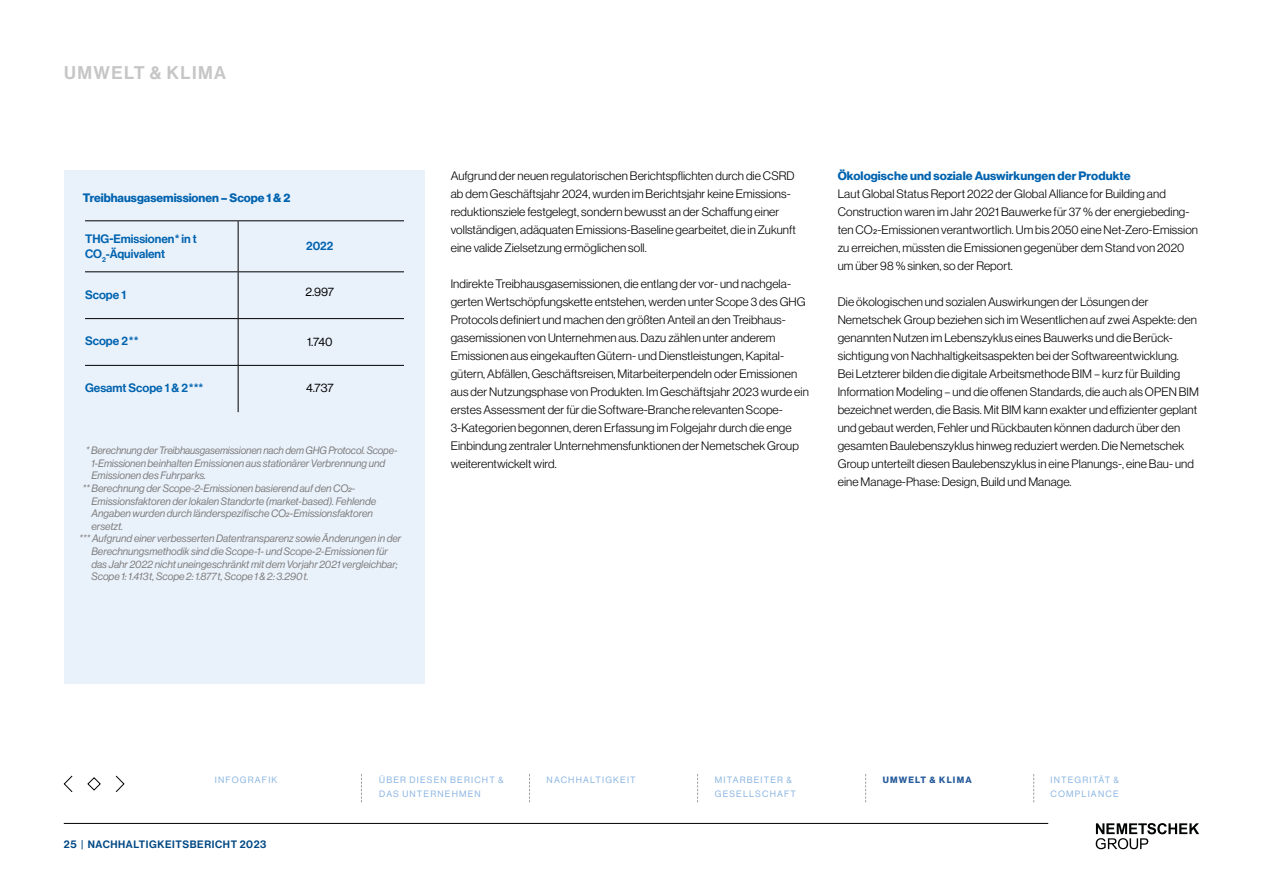
<style>
.page{position:relative;width:1263px;height:893px;background:#fff}
.page>*{position:absolute;margin:0;border:0;box-sizing:border-box;transform-origin:0 0}
.t1{font:18px "Neue Haas Display Mediu";letter-spacing:.08em;color:#c6c6c6}
.t2{font:300 12px/18px "Neue Haas Display";letter-spacing:.005em;color:#000}
.t3{font:700 12px "Neue Haas Display";letter-spacing:.005em;color:#0063af}
.t4{font:12px/15px "Neue Haas Display Mediu";color:#0063af}
.t5{font:12px "Neue Haas Display";letter-spacing:-.01em;color:#000}
.t6{font:italic 10.5px "Neue Haas Display";color:#7c7b7b}
.t7{font:10.5px "Neue Haas Display Mediu";letter-spacing:.055em;color:#004884}
.t8{font:9px/13.5px "Neue Haas Display";letter-spacing:.13em;color:#8ab5e1}
.t9{font:700 9px "Neue Haas Display";letter-spacing:.13em;color:#275b9b}
</style>
<div class="page">
<hr style="left:64px;top:823px;width:984px;height:1px;background:#000">
<svg style="left:1096px;top:823px;width:103px;height:26px"></svg>
<svg style="left:87px;top:777px;width:14px;height:14px"></svg>
<svg style="left:63px;top:775px;width:10px;height:17px"></svg>
<svg style="left:115px;top:775px;width:10px;height:17px"></svg>
<div style="left:64px;top:170px;width:361px;height:514px;background:#e9f1fa"></div>
<hr style="left:85px;top:220px;width:153px;height:1px;background:#000">
<hr style="left:238px;top:220px;width:166px;height:1px;background:#000">
<hr style="left:238px;top:221px;width:1px;height:50px;background:#000">
<hr style="left:85px;top:271px;width:153px;height:1px;background:#000">
<hr style="left:238px;top:271px;width:166px;height:1px;background:#000">
<hr style="left:238px;top:272px;width:1px;height:46px;background:#000">
<hr style="left:238px;top:319px;width:1px;height:46px;background:#000">
<hr style="left:238px;top:366px;width:1px;height:46px;background:#000">
<hr style="left:85px;top:318px;width:153px;height:1px;background:#000">
<hr style="left:238px;top:318px;width:166px;height:1px;background:#000">
<hr style="left:85px;top:365px;width:153px;height:1px;background:#000">
<hr style="left:238px;top:365px;width:166px;height:1px;background:#000">
<svg style="left:361px;top:774px;width:1px;height:28px"></svg>
<svg style="left:529px;top:774px;width:1px;height:28px"></svg>
<svg style="left:697px;top:774px;width:1px;height:28px"></svg>
<svg style="left:865px;top:774px;width:1px;height:28px"></svg>
<svg style="left:1033px;top:774px;width:1px;height:28px"></svg>
<h1 class="t1" style="left:64px;top:62px;width:164px">UMWELT &amp; KLIMA</h1>
<p class="t3" style="left:83px;top:191px;width:209px">Treibhausgasemissionen – Scope 1 &amp; 2</p>
<p class="t4" style="left:85px;top:232px;width:113px">THG-Emissionen* in t<br>CO<sub>2</sub>-Äquivalent</p>
<p class="t4" style="left:306px;top:238px;width:29px">2022</p>
<p class="t4" style="left:85px;top:287px;width:43px">Scope 1</p>
<p class="t5" style="left:305px;top:285px;width:30px">2.997</p>
<p class="t4" style="left:85px;top:334px;width:55px">Scope 2**</p>
<p class="t5" style="left:307px;top:335px;width:27px">1.740</p>
<p class="t4" style="left:85px;top:381px;width:120px">Gesamt Scope 1 &amp; 2***</p>
<p class="t5" style="left:306px;top:381px;width:29px">4.737</p>
<p class="t6" style="left:86px;top:445px;width:313px">* Berechnung der Treibhausgasemissionen nach dem GHG Protocol. Scope-</p>
<p class="t6" style="left:91px;top:457px;width:295px">1-Emissionen beinhalten Emissionen aus stationärer Verbrennung und</p>
<p class="t6" style="left:91px;top:470px;width:116px">Emissionen des Fuhrparks.</p>
<p class="t6" style="left:82px;top:482px;width:275px">** Berechnung der Scope-2-Emissionen basierend auf den CO2-</p>
<p class="t6" style="left:91px;top:495px;width:286px">Emissionsfaktoren der lokalen Standorte (market-based). Fehlende</p>
<p class="t6" style="left:91px;top:508px;width:283px">Angaben wurden durch länderspezifische CO2-Emissionsfaktoren</p>
<p class="t6" style="left:91px;top:520px;width:33px">ersetzt.</p>
<p class="t6" style="left:79px;top:533px;width:324px">*** Aufgrund einer verbesserten Datentransparenz sowie Änderungen in der</p>
<p class="t6" style="left:91px;top:545px;width:298px">Berechnungsmethodik sind die Scope-1- und Scope-2-Emissionen für</p>
<p class="t6" style="left:91px;top:558px;width:308px">das Jahr 2022 nicht uneingeschränkt mit dem Vorjahr 2021 vergleichbar;</p>
<p class="t6" style="left:91px;top:571px;width:219px">Scope 1: 1.413t, Scope 2: 1.877t, Scope 1 &amp; 2: 3.290t.</p>
<p class="t2" style="left:451px;top:167px;width:347px">Aufgrund der neuen regulatorischen Berichtspflichten durch die CSRD ab dem Geschäftsjahr 2024, wurden im Berichtsjahr keine Emissions&shy;reduktionsziele festgelegt, sondern bewusst an der Schaffung einer vollständigen, adäquaten Emissions-Baseline gearbeitet, die in Zukunft eine valide Zielsetzung ermöglichen soll.</p>
<p class="t2" style="left:451px;top:275px;width:360px">Indirekte Treibhausgasemissionen, die entlang der vor- und nachgela&shy;gerten Wertschöpfungskette entstehen, werden unter Scope 3 des GHG Protocols definiert und machen den größten Anteil an den Treibhaus&shy;gasemissionen von Unternehmen aus. Dazu zählen unter anderem Emissionen aus eingekauften Gütern- und Dienstleistungen, Kapital&shy;gütern, Abfällen, Geschäftsreisen, Mitarbeiterpendeln oder Emissionen aus der Nutzungsphase von Produkten. Im Geschäftsjahr 2023 wurde ein erstes Assessment der für die Software-Branche relevanten Scope-3-Kategorien begonnen, deren Erfassung im Folgejahr durch die enge Einbindung zentraler Unternehmensfunktionen der Nemetschek Group weiterentwickelt wird.</p>
<p class="t3" style="left:838px;top:169px;width:294px">Ökologische und soziale Auswirkungen der Produkte</p>
<p class="t2" style="left:838px;top:185px;width:362px">Laut Global Status Report 2022 der Global Alliance for Building and Construction waren im Jahr 2021 Bauwerke für 37 % der energiebeding&shy;ten CO2-Emissionen verantwortlich. Um bis 2050 eine Net-Zero-Emission zu erreichen, müssten die Emissionen gegenüber dem Stand von 2020 um über 98 % sinken, so der Report.</p>
<p class="t2" style="left:838px;top:293px;width:363px">Die ökologischen und sozialen Auswirkungen der Lösungen der Nemetschek Group beziehen sich im Wesentlichen auf zwei Aspekte: den genannten Nutzen im Lebenszyklus eines Bauwerks und die Berück&shy;sichtigung von Nachhaltigkeitsaspekten bei der Softwareentwicklung.<br>Bei Letzterer bilden die digitale Arbeitsmethode BIM – kurz für Building Information Modeling – und die offenen Standards, die auch als OPEN BIM bezeichnet werden, die Basis. Mit BIM kann exakter und effizienter geplant und gebaut werden, Fehler und Rückbauten können dadurch über den gesamten Baulebenszyklus hinweg reduziert werden. Die Nemetschek Group unterteilt diesen Baulebenszyklus in eine Planungs-, eine Bau- und eine Manage-Phase: Design, Build und Manage.</p>
<p class="t8" style="left:215px;top:773px;width:64px">INFOGRAFIK</p>
<p class="t7" style="left:64px;top:839px;width:204px">25 | NACHHALTIGKEITSBERICHT 2023</p>
<p class="t8" style="left:379px;top:773px;width:126px">ÜBER DIESEN BERICHT &amp;<br>DAS UNTERNEHMEN</p>
<p class="t8" style="left:547px;top:773px;width:91px">NACHHALTIGKEIT</p>
<p class="t8" style="left:715px;top:773px;width:83px">MITARBEITER &amp;<br>GESELLSCHAFT</p>
<p class="t9" style="left:883px;top:775px;width:90px">UMWELT &amp; KLIMA</p>
<p class="t8" style="left:1050px;top:773px;width:70px">INTEGRITÄT &amp;<br>COMPLIANCE</p>
</div>
